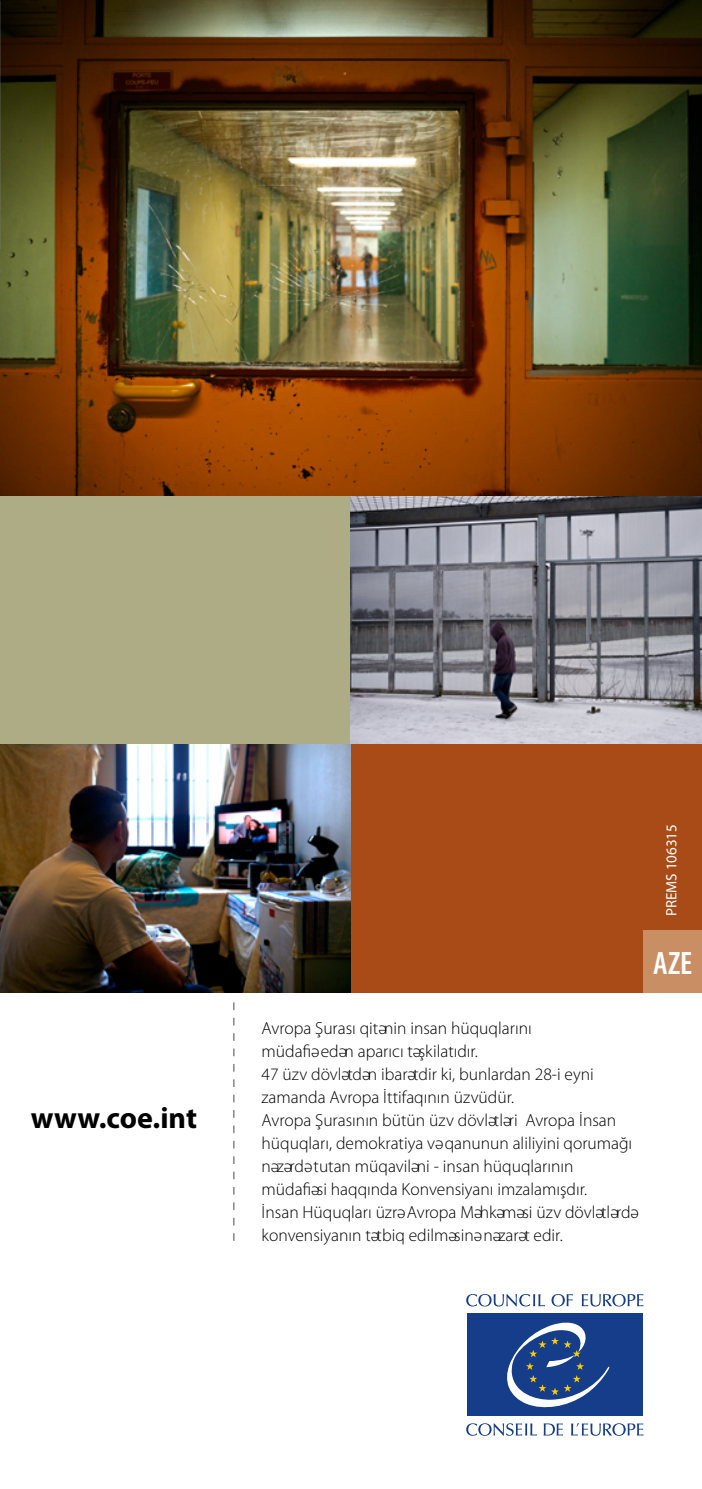
<style>
.page{position:relative;width:702px;height:1489px;background:#fff}
.page>*{position:absolute;margin:0;border:0;box-sizing:border-box;transform-origin:0 0}
.t1{font:600 condensed 32.5px "Myriad Pro";color:#fff}
.t2{font:700 30px "Myriad Pro";color:#000}
.t3{font:300 17.5px/23px "Myriad Pro";color:#000}
.t4{font:15px "Myriad Pro";color:#fff}
</style>
<div class="page">
<svg style="left:551px;top:1294px;width:22px;height:12px"></svg>
<svg style="left:581px;top:1294px;width:62px;height:12px"></svg>
<svg style="left:466px;top:1294px;width:79px;height:12px"></svg>
<svg style="left:571px;top:1423px;width:72px;height:12px"></svg>
<svg style="left:543px;top:1423px;width:20px;height:12px"></svg>
<svg style="left:466px;top:1423px;width:71px;height:12px"></svg>
<div style="left:467px;top:1313px;width:176px;height:102px;background:#153d8a"></div>
<svg style="left:507px;top:1322px;width:103px;height:85px"></svg>
<svg style="left:233px;top:1002px;width:1px;height:238px"></svg>
<img style="left:0;top:0;width:702px;height:496px">
<div style="left:0;top:496px;width:351px;height:248px;background:#aeac85"></div>
<img style="left:351px;top:496px;width:351px;height:248px">
<div style="left:351px;top:744px;width:351px;height:248px;background:#a84b17"></div>
<div style="left:643px;top:930px;width:59px;height:62px;background:#c98e64"></div>
<img style="left:0;top:744px;width:351px;height:248px">
<h2 class="t2" style="left:31px;top:1098px;width:168px">www.coe.int</h2>
<p class="t4" style="left:662px;top:916px;width:94px;rotate:-90deg">PREMS 106315</p>
<h1 class="t1" style="left:653px;top:943px;width:40px">AZE</h1>
<p class="t3" style="left:261px;top:1016px;width:376px">Avropa Şurası qitәnin insan hüquqlarını<br>müdafiә edәn aparıcı tәşkilatıdır.<br>47 üzv dövlәtdәn ibarәtdir ki, bunlardan 28-i eyni zamanda Avropa İttifaqının üzvüdür.<br>Avropa Şurasının bütün üzv dövlәtlәri Avropa İnsan hüquqları, demokratiya vә qanunun aliliyini qorumağı nәzәrdә tutan müqavilәni - insan hüquqlarının müdafiәsi haqqında Konvensiyanı imzalamışdır.<br>İnsan Hüquqları üzrә Avropa Mәhkәmәsi üzv dövlәtlәrdә konvensiyanın tәtbiq edilmәsinә nәzarәt edir.</p>
</div>
